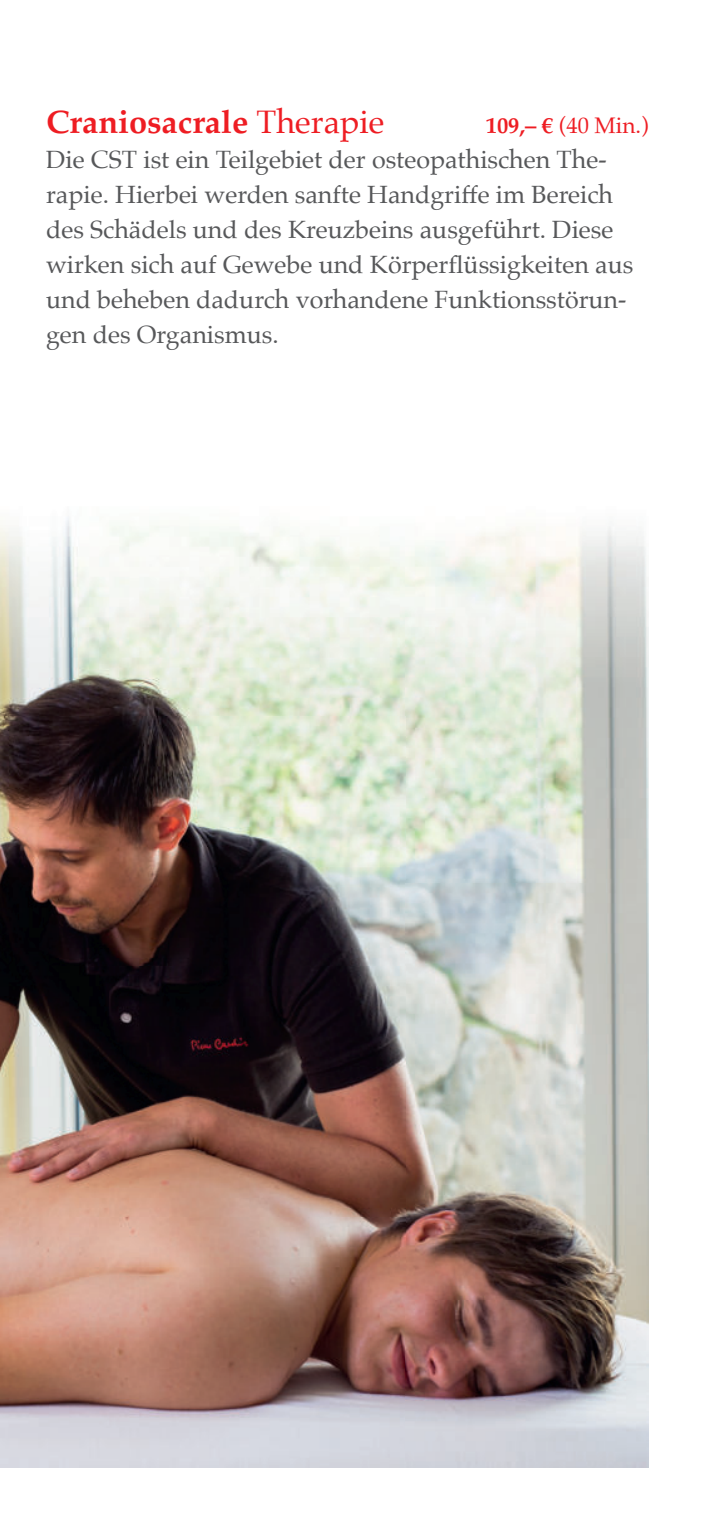
<style>
.page{position:relative;width:716px;height:1531px;background:#fff}
.page>*{position:absolute;margin:0;border:0;box-sizing:border-box;transform-origin:0 0}
.t1{font:700 32.5px "Palatino";color:#ee1d23}
.t2{font:25px/35px "Palatino";color:#57585a}
.t3{font:22.5px "Palatino";color:#ee1d23}
.s1{font-weight:400}
.s2{font-weight:700}
</style>
<div class="page">
<img style="left:0;top:517px;width:648px;height:950px">
<h1 class="t1" style="left:46px;top:110px;width:340px">Craniosacrale <span class="s1">Therapie</span></h1>
<p class="t3" style="left:486px;top:116px;width:164px"><span class="s2">109,– €</span> (40 Min.)</p>
<p class="t2" style="left:46px;top:142px;width:589px">Die CST ist ein Teilgebiet der osteopathischen The&shy;rapie. Hierbei werden sanfte Handgriffe im Bereich des Schädels und des Kreuzbeins ausgeführt. Diese wirken sich auf Gewebe und Körperflüssigkeiten aus und beheben dadurch vorhandene Funktionsstörun&shy;gen des Organismus.</p>
</div>
